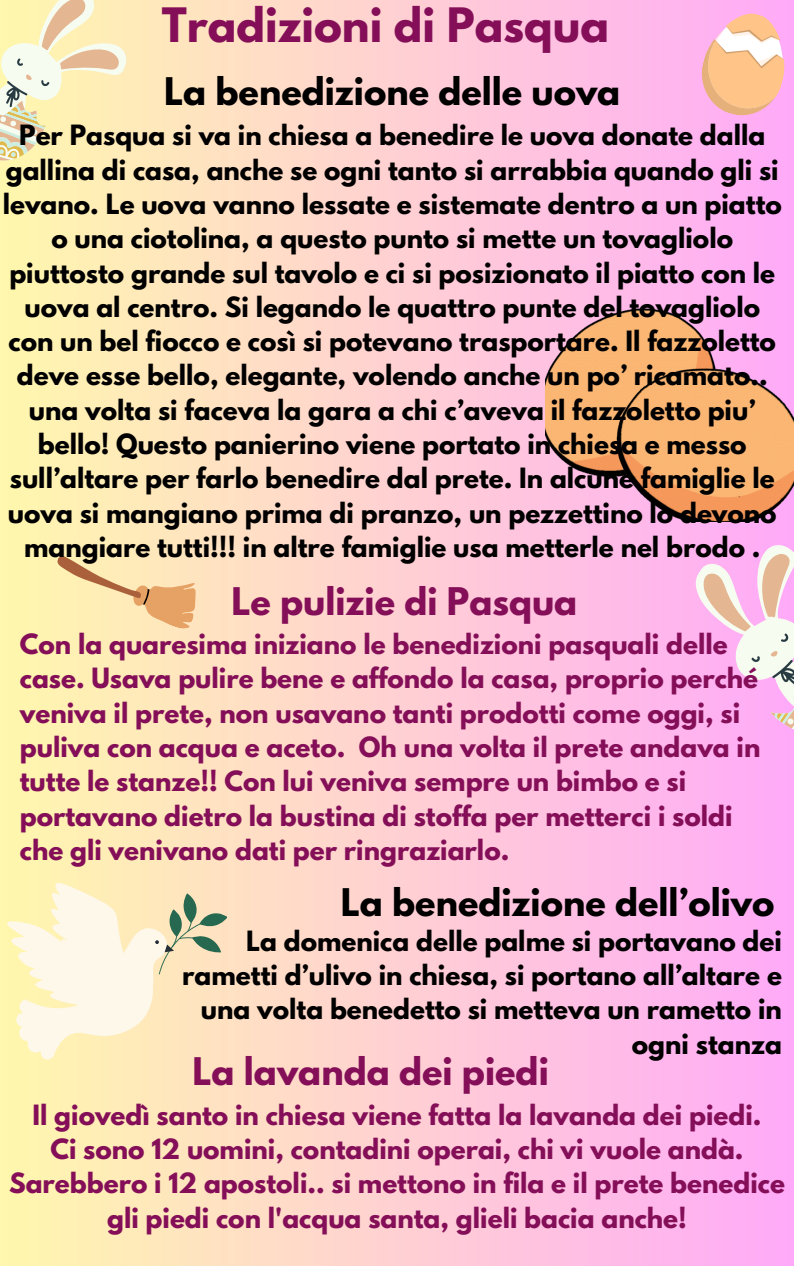
<style>
.page{position:relative;width:794px;height:1266px;background:#fff}
.page>*{position:absolute;margin:0;border:0;box-sizing:border-box;transform-origin:0 0}
.t1{font:700 42px "League Spartan";color:#840f58}
.t2{font:700 33.75px "League Spartan";color:#000}
.t3{font:700 33.75px "League Spartan";color:#840f58}
.t4{font:700 24.75px/34.3px "League Spartan";color:#000;text-align:right}
.t5{font:700 24.75px/34.3px "League Spartan";color:#840f58}
</style>
<div class="page">
<div style="left:0;top:0;width:793px;height:1266px;background:linear-gradient(to right,#fff7ad,#ffaaf8)"></div>
<img style="left:545px;top:308px;width:248px;height:213px">
<svg style="left:54px;top:555px;width:150px;height:76px"></svg>
<svg style="left:2px;top:880px;width:225px;height:184px"></svg>
<svg style="left:655px;top:514px;width:139px;height:238px"></svg>
<svg style="left:692px;top:7px;width:101px;height:116px"></svg>
<svg style="left:0;top:0;width:144px;height:191px"></svg>
<h2 class="t1" style="left:162px;top:4px;width:448px">Tradizioni di Pasqua</h2>
<p class="t2" style="left:164px;top:75px;width:457px">La benedizione delle uova</p>
<p class="t4" style="left:3px;top:121px;width:780px;text-align:center">Per Pasqua si va in chiesa a benedire le uova donate dalla gallina di casa, anche se ogni tanto si arrabbia quando gli si levano. Le uova vanno lessate e sistemate dentro a un piatto o una ciotolina, a questo punto si mette un tovagliolo piuttosto grande sul tavolo e ci si posizionato il piatto con le uova al centro. Si legando le quattro punte del tovagliolo con un bel fiocco e così si potevano trasportare. Il fazzoletto deve esse bello, elegante, volendo anche un po’ ricamato.. una volta si faceva la gara a chi c’aveva il fazzoletto piu’ bello! Questo panierino viene portato in chiesa e messo sull’altare per farlo benedire dal prete. In alcune famiglie le uova si mangiano prima di pranzo, un pezzettino lo devono mangiare tutti!!! in altre famiglie usa metterle nel brodo .</p>
<p class="t3" style="left:231px;top:584px;width:347px">Le pulizie di Pasqua</p>
<p class="t5" style="left:20px;top:630px;width:741px">Con la quaresima iniziano le benedizioni pasquali delle case. Usava pulire bene e affondo la casa, proprio perché veniva il prete, non usavano tanti prodotti come oggi, si puliva con acqua e aceto. Oh una volta il prete andava in tutte le stanze!! Con lui veniva sempre un bimbo e si portavano dietro la bustina di stoffa per metterci i soldi che gli venivano dati per ringraziarlo.</p>
<p class="t2" style="left:340px;top:885px;width:435px">La benedizione dell’olivo</p>
<h1 class="t4" style="left:182px;top:926px;width:600px">La domenica delle palme si portavano dei rametti d’ulivo in chiesa, si portano all’altare e una volta benedetto si metteva un rametto in ogni stanza</h1>
<p class="t3" style="left:192px;top:1054px;width:357px">La lavanda dei piedi</p>
<h2 class="t5" style="left:32px;top:1100px;width:730px">Il giovedì santo in chiesa viene fatta la lavanda dei piedi.</h2>
<p class="t5" style="left:9px;top:1135px;width:777px;text-align:center">Ci sono 12 uomini, contadini operai, chi vi vuole andà.<br>Sarebbero i 12 apostoli.. si mettono in fila e il prete benedice gli piedi con l'acqua santa, glieli bacia anche!</p>
</div>
